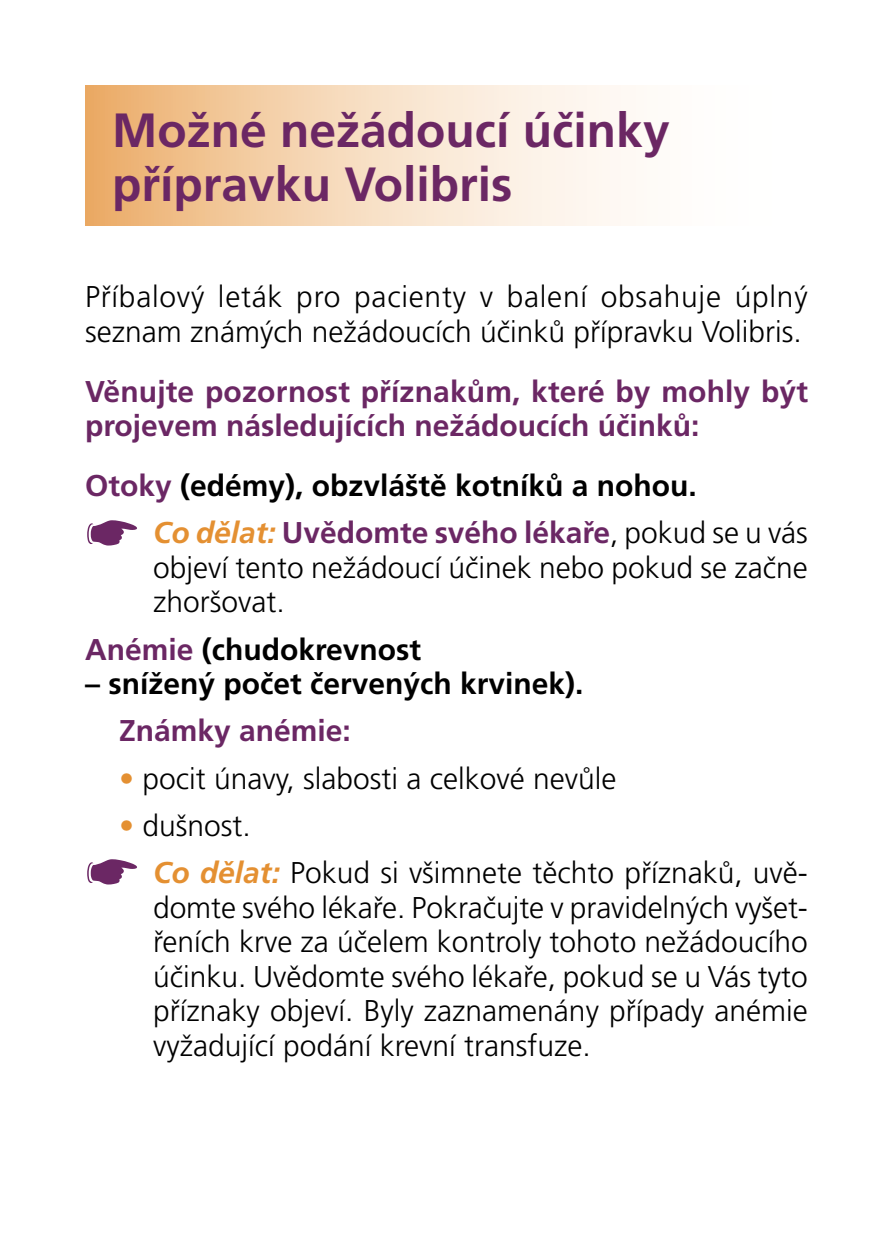
<style>
.page{position:relative;width:893px;height:1259px;background:#fff}
.page>*{position:absolute;margin:0;border:0;box-sizing:border-box;transform-origin:0 0}
.t1{font:700 48px/54px "Frutiger CE";color:#6b2764}
.t2{font:300 30px/34.5px "Frutiger CE";color:#000}
.t3{font:700 30px/47.4px "Frutiger CE";color:#000}
.t4{font:700 30px/34.5px "Frutiger CE";color:#6b2764}
.s1{color:#6b2764}
.s2{font-style:italic;color:#e49032}
.s3{font-weight:300}
.s4{color:#e49032}
.s5{font-weight:700;font-style:italic;color:#e49032}
</style>
<div class="page">
<svg style="left:85px;top:85px;width:551px;height:141px;background:#f5d8b8"></svg>
<h1 class="t1" style="left:112px;top:103px;width:559px">Možné nežádoucí účinky přípravku Volibris</h1>
<p class="t2" style="left:85px;top:279px;width:724px">Příbalový leták pro pacienty v balení obsahuje úplný seznam známých nežádoucích účinků přípravku Volibris.</p>
<p class="t4" style="left:85px;top:374px;width:724px">Věnujte pozornost příznakům, které by mohly být projevem následujících nežádoucích účinků:</p>
<p class="t3" style="left:153px;top:462px;width:656px;text-indent:-68px"><span class="s1">Otoky</span> (edémy), obzvláště kotníků a nohou.<br><span class="s2">Co dělat:</span> <span class="s1">Uvědomte svého lékaře</span><span class="s3">, pokud se u vás</span></p>
<p class="t2" style="left:153px;top:550px;width:656px">objeví tento nežádoucí účinek nebo pokud se začne zhoršovat.</p>
<p class="t3" style="left:85px;top:625px;width:338px"><span class="s1">Anémie</span> (chudokrevnost</p>
<p class="t3" style="left:85px;top:660px;width:500px">– snížený počet červených krvinek).</p>
<p class="t4" style="left:119px;top:714px;width:233px">Známky anémie:</p>
<p class="t2" style="left:119px;top:761px;width:499px"><span class="s4">•</span> pocit únavy, slabosti a celkové nevůle</p>
<p class="t2" style="left:153px;top:802px;width:656px;line-height:47.4px;text-indent:-34px"><span class="s4">•</span> dušnost.<br><span class="s5">Co dělat:</span> Pokud si všimnete těchto příznaků, uvě-</p>
<p class="t2" style="left:153px;top:890px;width:656px;text-align:justify">domte svého lékaře. Pokračujte v pravidelných vyšet&shy;řeních krve za účelem kontroly tohoto nežádoucího účinku. Uvědomte svého lékaře, pokud se u Vás tyto příznaky objeví. Byly zaznamenány případy anémie vyžadující podání krevní transfuze.</p>
</div>
